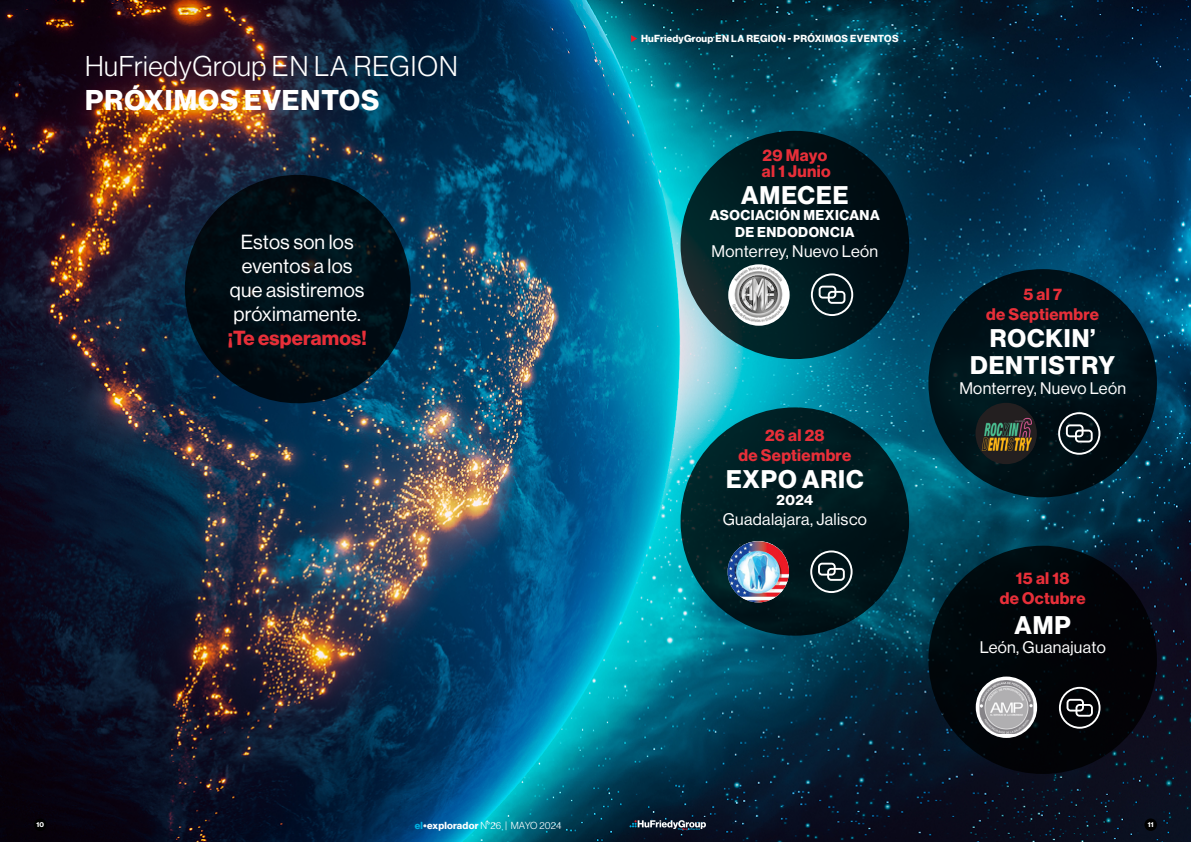
<style>
.page{position:relative;width:1191px;height:842px;background:#fff}
.page>*{position:absolute;margin:0;border:0;box-sizing:border-box;transform-origin:0 0}
.t1{font:28px "N Haas Grotesk DS Pro 45 Lt";letter-spacing:.02em;color:#fff}
.t2{font:28px "N Haas Grotesk DS Pro 75 Bd";letter-spacing:.035em;color:#fff}
.t3{font:25px/27px "N Haas Grotesk DS Pro 75 Bd";letter-spacing:.035em;color:#fff;text-align:center}
.t4{font:20px/24px "N Haas Grotesk DS Pro 55 Rg";letter-spacing:.01em;color:#fff;text-align:center}
.t5{font:20px "N Haas Grotesk DS Pro 75 Bd";letter-spacing:.01em;color:#e72f39}
.t6{font:16.4px "N Haas Grotesk DS Pro 55 Rg";letter-spacing:.02em;color:#fff}
.t7{font:16.4px/19.7px "N Haas Grotesk DS Pro 75 Bd";letter-spacing:.02em;color:#e72f39;text-align:center}
.t8{font:14px/16.8px "N Haas Grotesk DS Pro 75 Bd";letter-spacing:.035em;color:#fff;text-align:center}
.t9{font:10px "N Haas Grotesk DS Pro 75 Bd";letter-spacing:.035em;color:#fff}
.t10{font:10px "N Haas Grotesk DS Pro 45 Lt";letter-spacing:.015em;color:#fff}
.t11{font:7px "N Haas Grotesk DS Pro 75 Bd";color:#fff}
.s1{font-family:"N Haas Grotesk DS Pro 75 Bd";color:#00b0e1}
.s2{font-family:"N Haas Grotesk DS Pro 75 Bd";color:#ededed}
.s3{font-family:"N Haas Grotesk DS Pro 75 Bd"}
</style>
<div class="page">
<img style="left:0;top:0;width:1191px;height:842px">
<div style="left:34px;top:818px;width:13px;height:13px;background:#000;border-radius:50%"></div>
<div style="left:1144px;top:818px;width:13px;height:13px;background:#000;border-radius:50%"></div>
<svg style="left:629px;top:820px;width:77px;height:10px"></svg>
<div style="left:185px;top:175px;width:225px;height:228px;background:#000d14;border-radius:50%"></div>
<div style="left:928px;top:269px;width:229px;height:228px;background:#001219;border-radius:50%"></div>
<div style="left:680px;top:407px;width:229px;height:229px;background:#001c20;border-radius:50%"></div>
<svg style="left:631px;top:35px;width:6px;height:7px"></svg>
<div style="left:975px;top:403px;width:61px;height:61px;background:#231f20;border-radius:50%"></div>
<img style="left:977px;top:416px;width:57px;height:35px">
<img style="left:727px;top:541px;width:62px;height:61px;border-radius:31px">
<div style="left:1058px;top:412px;width:42px;height:43px;border:2px solid #fff;border-radius:50%"></div>
<div style="left:1066px;top:424px;width:17px;height:13px;border:2px solid #fff;border-radius:3px"></div>
<div style="left:1075px;top:430px;width:17px;height:12px;border:2px solid #fff;border-radius:3px"></div>
<div style="left:810px;top:550px;width:42px;height:43px;border:2px solid #fff;border-radius:50%"></div>
<div style="left:818px;top:563px;width:17px;height:13px;border:2px solid #fff;border-radius:3px"></div>
<div style="left:827px;top:568px;width:17px;height:13px;border:2px solid #fff;border-radius:3px"></div>
<svg style="left:680px;top:131px;width:229px;height:228px;background:#031a1f"></svg>
<svg style="left:728px;top:264px;width:61px;height:62px"></svg>
<img style="left:731px;top:266px;width:56px;height:58px">
<div style="left:811px;top:273px;width:42px;height:43px;border:2px solid #fff;border-radius:50%"></div>
<div style="left:818px;top:286px;width:18px;height:13px;border:2px solid #fff;border-radius:3px"></div>
<div style="left:827px;top:291px;width:18px;height:13px;border:2px solid #fff;border-radius:3px"></div>
<div style="left:928px;top:546px;width:229px;height:228px;background:#010407;border-radius:50%"></div>
<div style="left:1059px;top:687px;width:41px;height:42px;border:2px solid #fff;border-radius:50%"></div>
<div style="left:1066px;top:699px;width:18px;height:12px;border:2px solid #fff;border-radius:3px"></div>
<div style="left:1075px;top:704px;width:17px;height:13px;border:2px solid #fff;border-radius:3px"></div>
<svg style="left:975px;top:676px;width:62px;height:62px"></svg>
<img style="left:979px;top:680px;width:54px;height:54px">
<h1 class="t1" style="left:85px;top:51px;width:374px">HuFriedyGroup EN LA REGION</h1>
<h1 class="t2" style="left:85px;top:84px;width:296px">PRÓXIMOS EVENTOS</h1>
<p class="t4" style="left:230px;top:230px;width:136px">Estos son los eventos a los que asistiremos próximamente.</p>
<p class="t5" style="left:228px;top:326px;width:141px">¡Te esperamos!</p>
<p class="t9" style="left:641px;top:33px;width:259px">HuFriedyGroup EN LA REGION - PRÓXIMOS EVENTOS</p>
<p class="t7" style="left:762px;top:147px;width:70px;line-height:16px;text-align:left">29 Mayo al 1 Junio</p>
<h2 class="t3" style="left:741px;top:182px;width:109px">AMECEE</h2>
<p class="t8" style="left:710px;top:207px;width:171px">ASOCIACIÓN MEXICANA<br>DE ENDODONCIA</p>
<p class="t6" style="left:711px;top:242px;width:168px">Monterrey, Nuevo León</p>
<p class="t7" style="left:738px;top:426px;width:114px">26 al 28<br>de Septiembre</p>
<h2 class="t3" style="left:726px;top:466px;width:139px">EXPO ARIC</h2>
<p class="t8" style="left:776px;top:492px;width:38px">2024</p>
<p class="t6" style="left:722px;top:509px;width:146px">Guadalajara, Jalisco</p>
<p class="t7" style="left:986px;top:285px;width:114px">5 al 7<br>de Septiembre</p>
<h2 class="t3" style="left:970px;top:325px;width:146px">ROCKIN’<br>DENTISTRY</h2>
<p class="t6" style="left:959px;top:379px;width:168px">Monterrey, Nuevo León</p>
<p class="t7" style="left:999px;top:568px;width:87px">15 al 18<br>de Octubre</p>
<h2 class="t3" style="left:1014px;top:612px;width:58px">AMP</h2>
<p class="t6" style="left:979px;top:638px;width:127px">León, Guanajuato</p>
<p class="t11" style="left:37px;top:821px;width:9px">10</p>
<p class="t10" style="left:415px;top:819px;width:148px"><span class="s1">el</span><span class="s2">•</span><span class="s3">explorador</span> N°26 | MAYO 2024</p>
<p class="t11" style="left:1147px;top:821px;width:7px">11</p>
</div>
